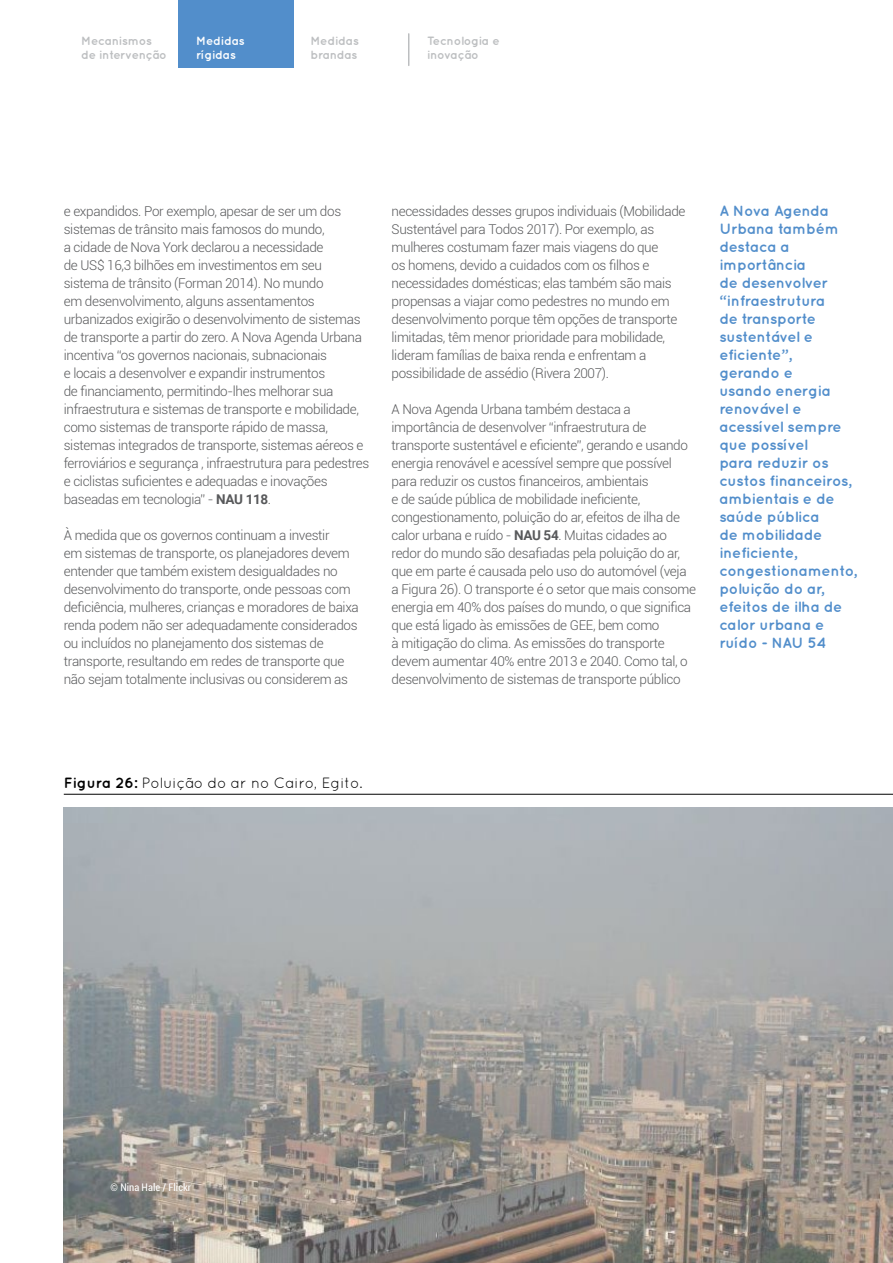
<style>
.page{position:relative;width:893px;height:1263px;background:#fff}
.page>*{position:absolute;margin:0;border:0;box-sizing:border-box;transform-origin:0 0}
.t1{font:700 15px/18px "Quicksand";letter-spacing:-.02em;color:#528ecb}
.t2{font:14.85px "Quicksand";color:#000}
.t3{font:300 13.5px/18px "Roboto";letter-spacing:-.025em;color:#58595b}
.t4{font:700 12px/14.4px "Quicksand";letter-spacing:-.02em;color:#bcbec0}
.t5{font:700 12px/14.4px "Quicksand";letter-spacing:-.02em;color:#fff}
.t6{font:condensed 10.5px "Roboto";color:#fff}
.s1{font-weight:700}
</style>
<div class="page">
<div style="left:178px;top:0;width:115px;height:68px;background:#528ecb"></div>
<hr style="left:408px;top:34px;width:1px;height:31px;background:#bcbec0">
<img style="left:64px;top:808px;width:829px;height:455px">
<hr style="left:64px;top:794px;width:829px;height:1px;background:#000">
<p class="t4" style="left:81px;top:33px;width:87px">Mecanismos de intervenção</p>
<p class="t5" style="left:196px;top:33px;width:50px">Medidas rígidas</p>
<p class="t4" style="left:310px;top:33px;width:50px">Medidas brandas</p>
<p class="t4" style="left:427px;top:33px;width:74px">Tecnologia e inovação</p>
<p class="t3" style="left:64px;top:202px;width:307px">e expandidos. Por exemplo, apesar de ser um dos sistemas de trânsito mais famosos do mundo,<br>a cidade de Nova York declarou a necessidade<br>de US$ 16,3 bilhões em investimentos em seu sistema de trânsito (Forman 2014). No mundo<br>em desenvolvimento, alguns assentamentos urbanizados exigirão o desenvolvimento de sistemas de transporte a partir do zero. A Nova Agenda Urbana incentiva “os governos nacionais, subnacionais<br>e locais a desenvolver e expandir instrumentos<br>de financiamento, permitindo-lhes melhorar sua infraestrutura e sistemas de transporte e mobilidade, como sistemas de transporte rápido de massa, sistemas integrados de transporte, sistemas aéreos e ferroviários e segurança , infraestrutura para pedestres e ciclistas suficientes e adequadas e inovações baseadas em tecnologia” - <span class="s1">NAU 118</span>.</p>
<p class="t3" style="left:64px;top:526px;width:297px">À medida que os governos continuam a investir<br>em sistemas de transporte, os planejadores devem entender que também existem desigualdades no desenvolvimento do transporte, onde pessoas com deficiência, mulheres, crianças e moradores de baixa renda podem não ser adequadamente considerados ou incluídos no planejamento dos sistemas de transporte, resultando em redes de transporte que não sejam totalmente inclusivas ou considerem as</p>
<p class="t3" style="left:392px;top:202px;width:295px">necessidades desses grupos individuais (Mobilidade Sustentável para Todos 2017). Por exemplo, as mulheres costumam fazer mais viagens do que<br>os homens, devido a cuidados com os filhos e necessidades domésticas; elas também são mais propensas a viajar como pedestres no mundo em desenvolvimento porque têm opções de transporte limitadas, têm menor prioridade para mobilidade, lideram famílias de baixa renda e enfrentam a possibilidade de assédio (Rivera 2007).</p>
<p class="t3" style="left:392px;top:400px;width:306px">A Nova Agenda Urbana também destaca a importância de desenvolver “infraestrutura de transporte sustentável e eficiente”, gerando e usando energia renovável e acessível sempre que possível para reduzir os custos financeiros, ambientais<br>e de saúde pública de mobilidade ineficiente, congestionamento, poluição do ar, efeitos de ilha de calor urbana e ruído - <span class="s1">NAU 54</span>. Muitas cidades ao redor do mundo são desafiadas pela poluição do ar, que em parte é causada pelo uso do automóvel (veja a Figura 26). O transporte é o setor que mais consome energia em 40% dos países do mundo, o que significa que está ligado às emissões de GEE, bem como<br>à mitigação do clima. As emissões do transporte devem aumentar 40% entre 2013 e 2040. Como tal, o desenvolvimento de sistemas de transporte público</p>
<p class="t1" style="left:719px;top:201px;width:139px">A Nova Agenda<br>Urbana também destaca a importância<br>de desenvolver “infraestrutura<br>de transporte sustentável e eficiente”,<br>gerando e<br>usando energia renovável e acessível sempre que possível<br>para reduzir os custos financeiros, ambientais e de saúde pública<br>de mobilidade ineficiente, congestionamento, poluição do ar, efeitos de ilha de calor urbana e ruído - NAU 54</p>
<p class="t2" style="left:64px;top:774px;width:300px"><span class="s1">Figura 26:</span> Poluição do ar no Cairo, Egito.</p>
<p class="t6" style="left:111px;top:1179px;width:82px">© Nina Hale / Flickr</p>
</div>
